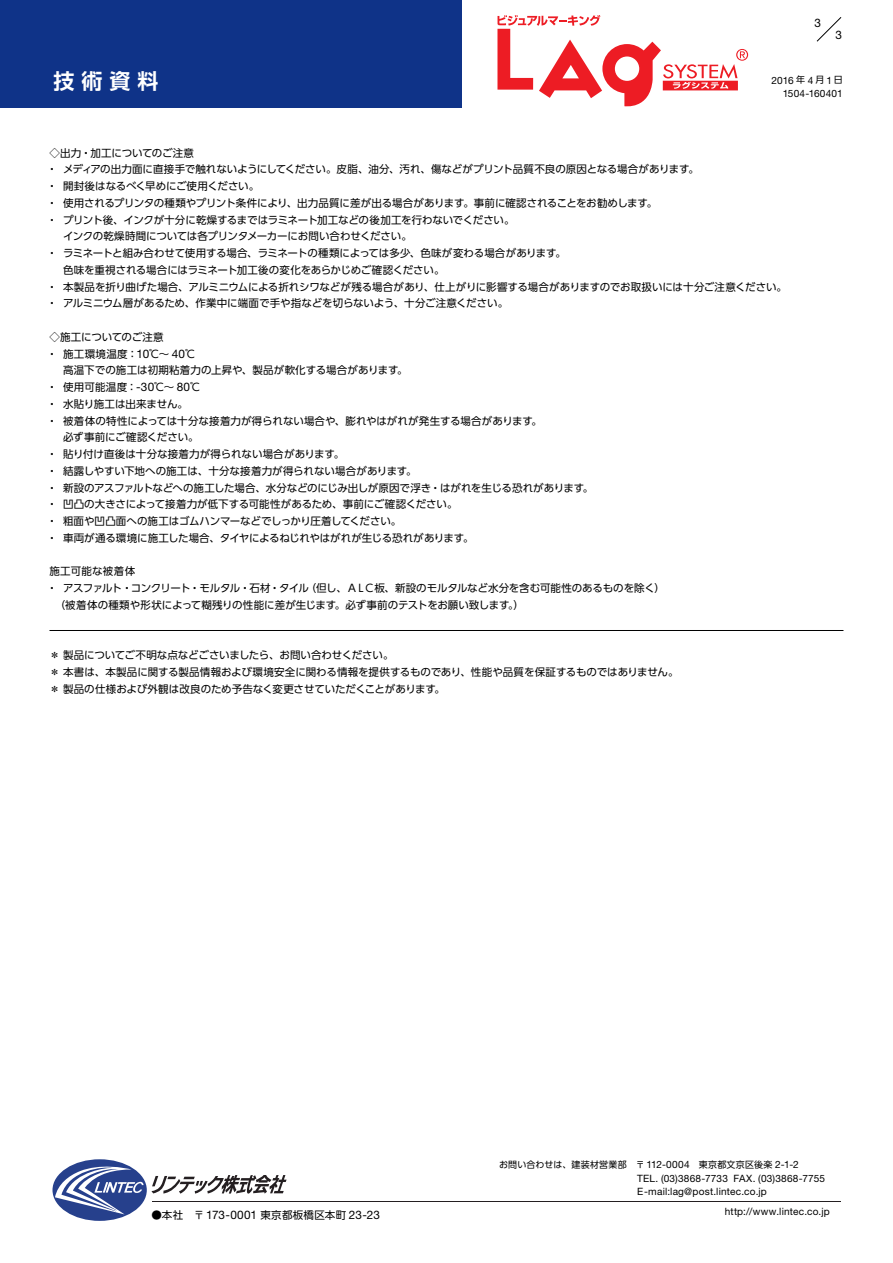
<style>
.page{position:relative;width:893px;height:1263px;background:#fff}
.page>*{position:absolute;margin:0;border:0;box-sizing:border-box;transform-origin:0 0}
.t1{font:700 21px "UD Shin Go Pro De";color:#fff}
.t2{font:11.7px "Helvetica Neue LT Std";color:#000}
.t3{font:10.5px/16.8px "UD Shin Go Pro";letter-spacing:-.01em;color:#000}
.t4{font:10.5px "UD Shin Go Pro";letter-spacing:.01em;color:#000}
.t5{font:10.5px "UD Shin Go Pro";letter-spacing:.025em;color:#000}
.t6{font:10.05px/13.5px "Helvetica Neue LT Std";letter-spacing:.02em;color:#000;text-align:right}
.t7{font:9px "UD Shin Go Pro";letter-spacing:.025em;color:#000}
.s1{font-family:"UD Shin Go Pro";font-size:9px}
.s2{font-family:"Helvetica Neue LT Std";font-size:11.7px}
.s3{font-family:"Helvetica Neue LT Std";font-size:10.05px}
</style>
<div class="page">
<div style="left:0;top:0;width:461px;height:107px;background:#0f3388"></div>
<svg style="left:497px;top:15px;width:251px;height:92px"></svg>
<svg style="left:816px;top:17px;width:26px;height:25px"></svg>
<svg style="left:151px;top:1175px;width:136px;height:19px"></svg>
<div style="left:52px;top:1159px;width:95px;height:62px;background:#26408c;border-radius:50%"></div>
<svg style="left:55px;top:1163px;width:89px;height:51px"></svg>
<hr style="left:152px;top:1201px;width:688px;height:1px;background:#241f21">
<hr style="left:50px;top:630px;width:793px;height:1px;background:#000">
<h1 class="t1" style="left:54px;top:64px;width:106px">技 術 資 料</h1>
<p class="t2" style="left:814px;top:16px;width:8px">3</p>
<p class="t2" style="left:835px;top:28px;width:8px">3</p>
<p class="t6" style="left:771px;top:73px;width:73px">2016<span class="s1">年</span>4<span class="s1">月</span>1<span class="s1">日<br></span>1504-160401</p>
<p class="t3" style="left:50px;top:144px;width:146px">◇出力・加工についてのご注意</p>
<p class="t3" style="left:47px;top:161px;width:653px">・メディアの出力面に直接手で触れないようにしてください。皮脂、油分、汚れ、傷などがプリント品質不良の原因となる場合があります。</p>
<p class="t3" style="left:47px;top:177px;width:214px">・開封後はなるべく早めにご使用ください。</p>
<p class="t3" style="left:47px;top:194px;width:612px">・使用されるプリンタの種類やプリント条件により、出力品質に差が出る場合があります。事前に確認されることをお勧めします。</p>
<p class="t3" style="left:47px;top:211px;width:469px">・プリント後、インクが十分に乾燥するまではラミネート加工などの後加工を行わないでください。</p>
<p class="t3" style="left:63px;top:228px;width:350px">インクの乾燥時間については各プリンタメーカーにお問い合わせください。</p>
<p class="t3" style="left:47px;top:244px;width:520px">・ラミネートと組み合わせて使用する場合、ラミネートの種類によっては多少、色味が変わる場合があります。</p>
<p class="t3" style="left:63px;top:261px;width:383px">色味を重視される場合にはラミネート加工後の変化をあらかじめご確認ください。</p>
<p class="t3" style="left:47px;top:278px;width:742px">・本製品を折り曲げた場合、アルミニウムによる折れシワなどが残る場合があり、仕上がりに影響する場合がありますのでお取扱いには十分ご注意ください。</p>
<p class="t3" style="left:47px;top:295px;width:463px">・アルミニウム層があるため、作業中に端面で手や指などを切らないよう、十分ご注意ください。</p>
<p class="t3" style="left:49px;top:328px;width:116px">◇施工についてのご注意</p>
<p class="t3" style="left:47px;top:345px;width:150px">・施工環境温度：<span class="s2">10</span>℃～ <span class="s2">40</span>℃</p>
<p class="t4" style="left:63px;top:362px;width:346px">高温下での施工は初期粘着力の上昇や、製品が軟化する場合があります。</p>
<p class="t3" style="left:47px;top:378px;width:155px">・使用可能温度：<span class="s2">-30</span>℃～ <span class="s2">80</span>℃</p>
<p class="t3" style="left:47px;top:395px;width:143px">・水貼り施工は出来ません。</p>
<p class="t3" style="left:47px;top:412px;width:497px">・被着体の特性によっては十分な接着力が得られない場合や、膨れやはがれが発生する場合があります。</p>
<p class="t3" style="left:63px;top:429px;width:137px">必ず事前にご確認ください。</p>
<p class="t3" style="left:47px;top:445px;width:299px">・貼り付け直後は十分な接着力が得られない場合があります。</p>
<p class="t3" style="left:47px;top:462px;width:371px">・結露しやすい下地への施工は、十分な接着力が得られない場合があります。</p>
<p class="t3" style="left:47px;top:479px;width:548px">・新設のアスファルトなどへの施工した場合、水分などのにじみ出しが原因で浮き・はがれを生じる恐れがあります。</p>
<p class="t3" style="left:47px;top:496px;width:412px">・凹凸の大きさによって接着力が低下する可能性があるため、事前にご確認ください。</p>
<p class="t3" style="left:47px;top:512px;width:356px">・粗面や凹凸面への施工はゴムハンマーなどでしっかり圧着してください。</p>
<p class="t3" style="left:47px;top:529px;width:428px">・車両が通る環境に施工した場合、タイヤによるねじれやはがれが生じる恐れがあります。</p>
<p class="t3" style="left:47px;top:563px;width:620px">施工可能な被着体<br>・アスファルト・コンクリート・モルタル・石材・タイル（但し、ＡＬＣ板、新設のモルタルなど水分を含む可能性のあるものを除く）　（被着体の種類や形状によって糊残りの性能に差が生じます。必ず事前のテストをお願い致します。）</p>
<p class="t3" style="left:49px;top:646px;width:630px">＊製品についてご不明な点などごさいましたら、お問い合わせください。<br>＊本書は、本製品に関する製品情報および環境安全に関わる情報を提供するものであり、性能や品質を保証するものではありません。＊製品の仕様および外観は改良のため予告なく変更させていただくことがあります。</p>
<p class="t5" style="left:151px;top:1206px;width:230px">●本社　〒 <span class="s2">173-0001</span> 東京都板橋区本町 <span class="s2">23-23</span></p>
<p class="t7" style="left:499px;top:1157px;width:301px">お問い合わせは、建装材営業部 〒 <span class="s3">112-0004</span>　東京都文京区後楽 <span class="s3">2-1-2</span></p>
<p class="t6" style="left:637px;top:1171px;width:189px;text-align:left">TEL. (03)3868-7733 FAX. (03)3868-7755<br>E-mail:lag@post.lintec.co.jp</p>
<p class="t6" style="left:725px;top:1205px;width:107px">http://www.lintec.co.jp</p>
</div>
